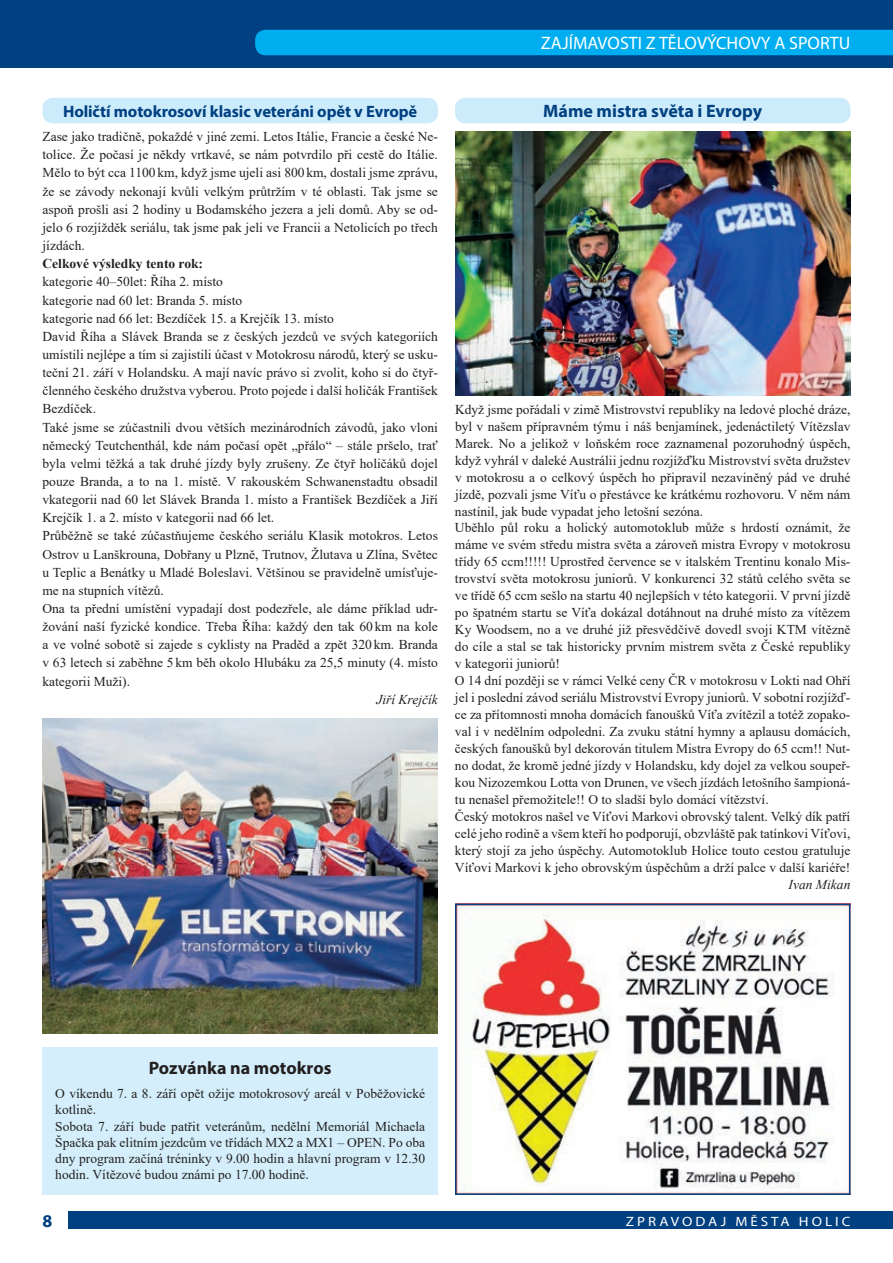
<style>
.page{position:relative;width:893px;height:1263px;background:#fff}
.page>*{position:absolute;margin:0;border:0;box-sizing:border-box;transform-origin:0 0}
.t1{font:18px "Myriad Pro";color:#fff}
.t2{font:700 18px "Myriad Pro";color:#014081}
.t3{font:700 18px "Myriad Pro";color:#231f20}
.t4{font:700 16.5px "Myriad Pro";letter-spacing:-.005em;color:#014081}
.t5{font:13.5px/18.1px "Times New Roman";color:#231f20}
.t6{font:700 13.5px "Times New Roman";color:#231f20}
.t7{font:italic 13.5px "Times New Roman";color:#231f20}
.t8{font:13.5px "Myriad Pro";letter-spacing:.2em;color:#fff;scale:1.11 1}
</style>
<div class="page">
<div style="left:0;top:0;width:893px;height:68px;background:#014081"></div>
<div style="left:255px;top:30px;width:638px;height:25px;background:#00aeef"></div>
<div style="left:68px;top:1212px;width:825px;height:17px;background:#014081"></div>
<div style="left:43px;top:1047px;width:395px;height:148px;background:#d4effb"></div>
<img style="left:43px;top:719px;width:395px;height:314px">
<img style="left:455px;top:132px;width:395px;height:264px">
<div style="left:455px;top:98px;width:395px;height:25px;background:#ccecfb;border-radius:11px"></div>
<div style="left:43px;top:98px;width:395px;height:25px;background:#ccecfb;border-radius:11px"></div>
<img style="left:458px;top:907px;width:389px;height:285px">
<div style="left:455px;top:904px;width:395px;height:291px;border:2px solid #014081"></div>
<h1 class="t1" style="left:541px;top:32px;width:311px">ZAJÍMAVOSTI Z TĚLOVÝCHOVY A SPORTU</h1>
<p class="t4" style="left:63px;top:100px;width:356px">Holičtí motokrosoví klasic veteráni opět v Evropě</p>
<h1 class="t2" style="left:543px;top:99px;width:220px">Máme mistra světa i Evropy</h1>
<p class="t5" style="left:42px;top:127px;width:397px;text-align:justify">Zase jako tradičně, pokaždé v jiné zemi. Letos Itálie, Francie a české Ne&shy;tolice. Že počasí je někdy vrtkavé, se nám potvrdilo při cestě do Itálie.<br>Mělo to být cca 1100 km, když jsme ujeli asi 800km, dostali jsme zprávu, že se závody nekonají kvůli velkým průtržím v té oblasti. Tak jsme se aspoň prošli asi 2 hodiny u Bodamského jezera a jeli domů. Aby se od&shy;jelo 6 rozjížděk seriálu, tak jsme pak jeli ve Francii a Netolicích po třech jízdách.</p>
<p class="t6" style="left:43px;top:254px;width:162px">Celkové výsledky tento rok:</p>
<p class="t5" style="left:42px;top:272px;width:397px">kategorie 40–50let: Říha 2. místo<br>kategorie nad 60 let: Branda 5. místo<br>kategorie nad 66 let: Bezdíček 15. a Krejčík 13. místo<br>David Říha a Slávek Branda se z českých jezdců ve svých kategoriích umístili nejlépe a tím si zajistili účast v Motokrosu národů, který se usku&shy;teční 21. září v Holandsku. A mají navíc právo si zvolit, koho si do čtyř&shy;členného českého družstva vyberou. Proto pojede i další holičák František Bezdíček.<br>Také jsme se zúčastnili dvou větších mezinárodních závodů, jako vloni německý Teutchenthál, kde nám počasí opět „přálo“ – stále pršelo, trať byla velmi těžká a tak druhé jízdy byly zrušeny. Ze čtyř holičáků dojel pouze Branda, a to na 1. místě. V rakouském Schwanenstadtu obsadil vkategorii nad 60 let Slávek Branda 1. místo a František Bezdíček a Jiří Krejčík 1. a 2. místo v kategorii nad 66 let.<br>Průběžně se také zúčastňujeme českého seriálu Klasik motokros. Letos Ostrov u Lanškrouna, Dobřany u Plzně, Trutnov, Žlutava u Zlína, Světec u Teplic a Benátky u Mladé Boleslavi. Většinou se pravidelně umísťuje&shy;me na stupních vítězů.<br>Ona ta přední umístění vypadají dost podezřele, ale dáme příklad udr&shy;žování naší fyzické kondice. Třeba Říha: každý den tak 60km na kole a ve volné sobotě si zajede s cyklisty na Praděd a zpět 320km. Branda v 63 letech si zaběhne 5km běh okolo Hlubáku za 25,5 minuty (4. místo kategorii Muži).</p>
<p class="t7" style="left:376px;top:690px;width:63px">Jiří Krejčík</p>
<p class="t5" style="left:455px;top:400px;width:397px;line-height:17px">Když jsme pořádali v zimě Mistrovství republiky na ledové ploché dráze, byl v našem přípravném týmu i náš benjamínek, jedenáctiletý Vítězslav Marek. No a jelikož v loňském roce zaznamenal pozoruhodný úspěch, když vyhrál v daleké Austrálii jednu rozjížďku Mistrovství světa družstev v motokrosu a o celkový úspěch ho připravil nezaviněný pád ve druhé jízdě, pozvali jsme Víťu o přestávce ke krátkému rozhovoru. V něm nám nastínil, jak bude vypadat jeho letošní sezóna.<br>Uběhlo půl roku a holický automotoklub může s hrdostí oznámit, že máme ve svém středu mistra světa a zároveň mistra Evropy v motokrosu třídy 65 ccm!!!!! Uprostřed července se v italském Trentinu konalo Mis&shy;trovství světa motokrosu juniorů. V konkurenci 32 států celého světa se ve třídě 65 ccm sešlo na startu 40 nejlepších v této kategorii. V první jízdě po špatném startu se Víťa dokázal dotáhnout na druhé místo za vítězem Ky Woodsem, no a ve druhé již přesvědčivě dovedl svoji KTM vítězně do cíle a stal se tak historicky prvním mistrem světa z České republiky v kategorii juniorů!<br>O 14 dní později se v rámci Velké ceny ČR v motokrosu v Lokti nad Ohří jel i poslední závod seriálu Mistrovství Evropy juniorů. V sobotní rozjížď&shy;ce za přítomnosti mnoha domácích fanoušků Víťa zvítězil a totéž zopako&shy;val i v nedělním odpoledni. Za zvuku státní hymny a aplausu domácích, českých fanoušků byl dekorován titulem Mistra Evropy do 65 ccm!! Nut&shy;no dodat, že kromě jedné jízdy v Holandsku, kdy dojel za velkou soupeř&shy;kou Nizozemkou Lotta von Drunen, ve všech jízdách letošního šampioná&shy;tu nenašel přemožitele!! O to sladší bylo domácí vítězství.<br>Český motokros našel ve Víťovi Markovi obrovský talent. Velký dík patří celé jeho rodině a všem kteří ho podporují, obzvláště pak tatínkovi Víťovi, který stojí za jeho úspěchy. Automotoklub Holice touto cestou gratuluje Víťovi Markovi k jeho obrovským úspěchům a drží palce v další kariéře!</p>
<p class="t7" style="left:789px;top:875px;width:63px">Ivan Mikan</p>
<h1 class="t3" style="left:149px;top:1056px;width:184px">Pozvánka na motokros</h1>
<p class="t5" style="left:55px;top:1085px;width:371px;line-height:16.2px">O víkendu 7. a 8. září opět ožije motokrosový areál v Poběžovické kotlině.<br>Sobota 7. září bude patřit veteránům, nedělní Memoriál Michaela Špačka pak elitním jezdcům ve třídách MX2 a MX1 – OPEN. Po oba dny program začíná tréninky v 9.00 hodin a hlavní program v 12.30 hodin. Vítězové budou známi po 17.00 hodině.</p>
<h1 class="t2" style="left:43px;top:1209px;width:11px">8</h1>
<p class="t8" style="left:626px;top:1213px;width:204px">ZPRAVODAJ MĚSTA HOLIC</p>
</div>
